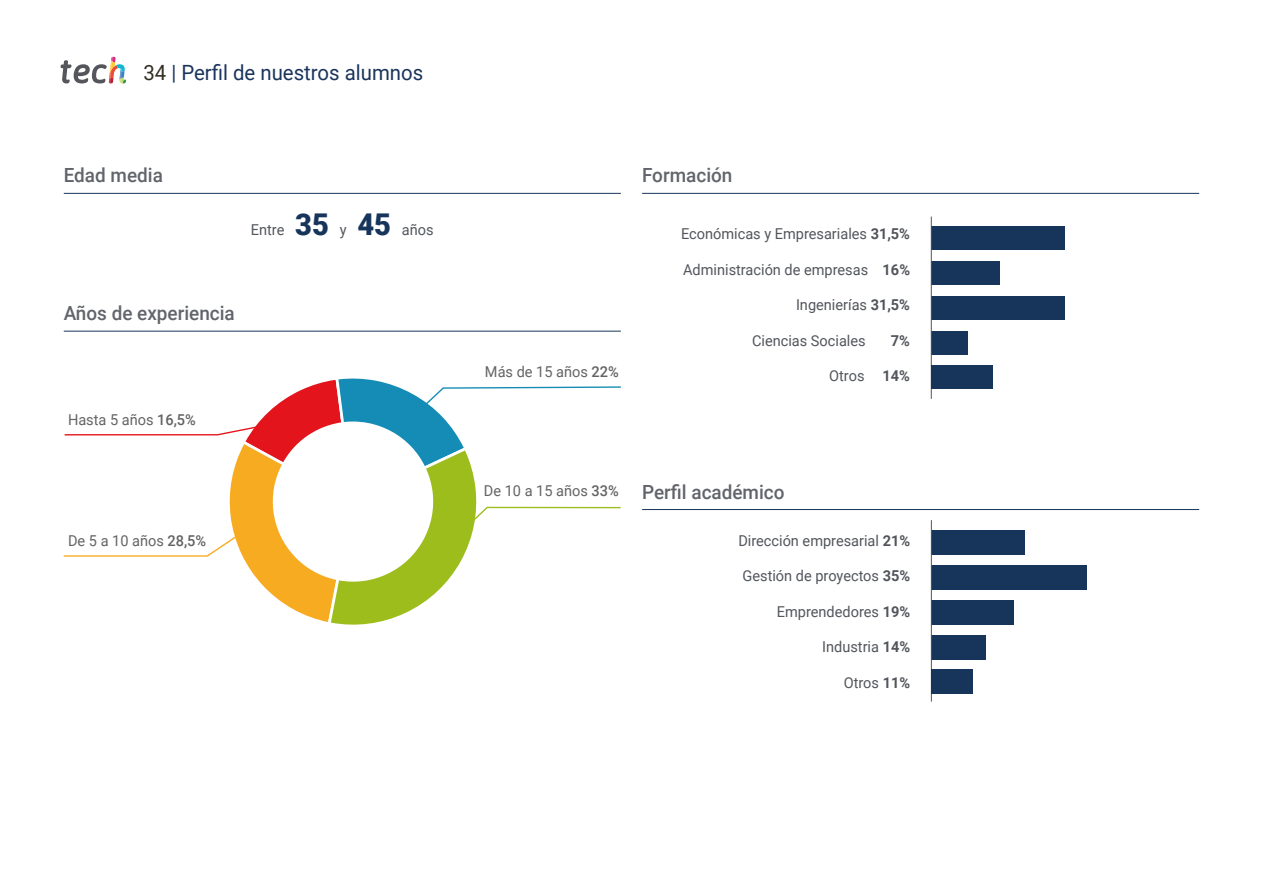
<style>
.page{position:relative;width:1263px;height:893px;background:#fff}
.page>*{position:absolute;margin:0;border:0;box-sizing:border-box;transform-origin:0 0}
.t1{font:21px "Roboto";color:#1a355c}
.t2{font:500 19.5px "Roboto";color:#61646a}
.t3{font:15px "Roboto";color:#52555b}
.t4{font:15px "Roboto";color:#636363}
.t5{font:700 15px "Roboto";color:#52555b}
.s1{color:#312e20}
.s2{font-weight:900;font-size:30px;color:#17355b}
.s3{font-weight:500}
.s4{font-weight:700}
</style>
<div class="page">
<svg style="left:61px;top:57px;width:65px;height:27px"></svg>
<hr style="left:64px;top:193px;width:557px;height:1px;background:#17355b">
<hr style="left:64px;top:331px;width:557px;height:1px;background:#17355b">
<svg style="left:64px;top:378px;width:557px;height:247px"></svg>
<hr style="left:642px;top:509px;width:557px;height:1px;background:#17355b">
<div style="left:931px;top:530px;width:94px;height:25px;background:#17355b"></div>
<div style="left:931px;top:565px;width:155px;height:25px;background:#17355b"></div>
<div style="left:931px;top:600px;width:82px;height:25px;background:#17355b"></div>
<div style="left:931px;top:635px;width:54px;height:25px;background:#17355b"></div>
<hr style="left:931px;top:520px;width:1px;height:182px;background:#52555b">
<hr style="left:642px;top:193px;width:557px;height:1px;background:#17355b">
<div style="left:931px;top:226px;width:134px;height:24px;background:#17355b"></div>
<div style="left:931px;top:261px;width:69px;height:24px;background:#17355b"></div>
<div style="left:931px;top:296px;width:134px;height:24px;background:#17355b"></div>
<div style="left:931px;top:331px;width:37px;height:24px;background:#17355b"></div>
<hr style="left:931px;top:217px;width:1px;height:182px;background:#52555b">
<div style="left:931px;top:365px;width:62px;height:23px;background:#17355b"></div>
<div style="left:931px;top:669px;width:41px;height:25px;background:#17355b"></div>
<h1 class="t1" style="left:144px;top:57px;width:281px"><span class="s1">34</span> | Perfil de nuestros alumnos</h1>
<h2 class="t2" style="left:64px;top:161px;width:101px">Edad media</h2>
<p class="t3" style="left:251px;top:219px;width:184px">Entre <span class="s2">35</span> y <span class="s2">45</span> años</p>
<h2 class="t2" style="left:64px;top:300px;width:173px">Años de experiencia</h2>
<p class="t4" style="left:68px;top:409px;width:129px">Hasta 5 años <span class="s3">16,5%</span></p>
<p class="t4" style="left:68px;top:530px;width:140px">De 5 a 10 años <span class="s3">28,5%</span></p>
<p class="t4" style="left:485px;top:361px;width:135px">Más de 15 años <span class="s3">22%</span></p>
<h2 class="t2" style="left:642px;top:161px;width:92px">Formación</h2>
<p class="t3" style="left:681px;top:224px;width:230px">Económicas y Empresariales <span class="s4">31,5%</span></p>
<p class="t3" style="left:683px;top:259px;width:228px">Administración de empresas <span class="s4">16%</span></p>
<p class="t3" style="left:796px;top:295px;width:115px">Ingenierías <span class="s4">31,5%</span></p>
<p class="t3" style="left:752px;top:330px;width:115px">Ciencias Sociales</p>
<p class="t5" style="left:891px;top:330px;width:21px">7%</p>
<p class="t3" style="left:829px;top:366px;width:82px">Otros <span class="s4">14%</span></p>
<p class="t4" style="left:484px;top:480px;width:136px">De 10 a 15 años <span class="s3">33%</span></p>
<h2 class="t2" style="left:642px;top:478px;width:144px">Perfil académico</h2>
<p class="t3" style="left:738px;top:530px;width:173px">Dirección empresarial <span class="s4">21%</span></p>
<p class="t3" style="left:742px;top:566px;width:169px">Gestión de proyectos <span class="s4">35%</span></p>
<p class="t3" style="left:777px;top:601px;width:135px">Emprendedores <span class="s4">19%</span></p>
<p class="t3" style="left:822px;top:637px;width:89px">Industria <span class="s4">14%</span></p>
<p class="t3" style="left:844px;top:672px;width:68px">Otros <span class="s4">11%</span></p>
</div>
